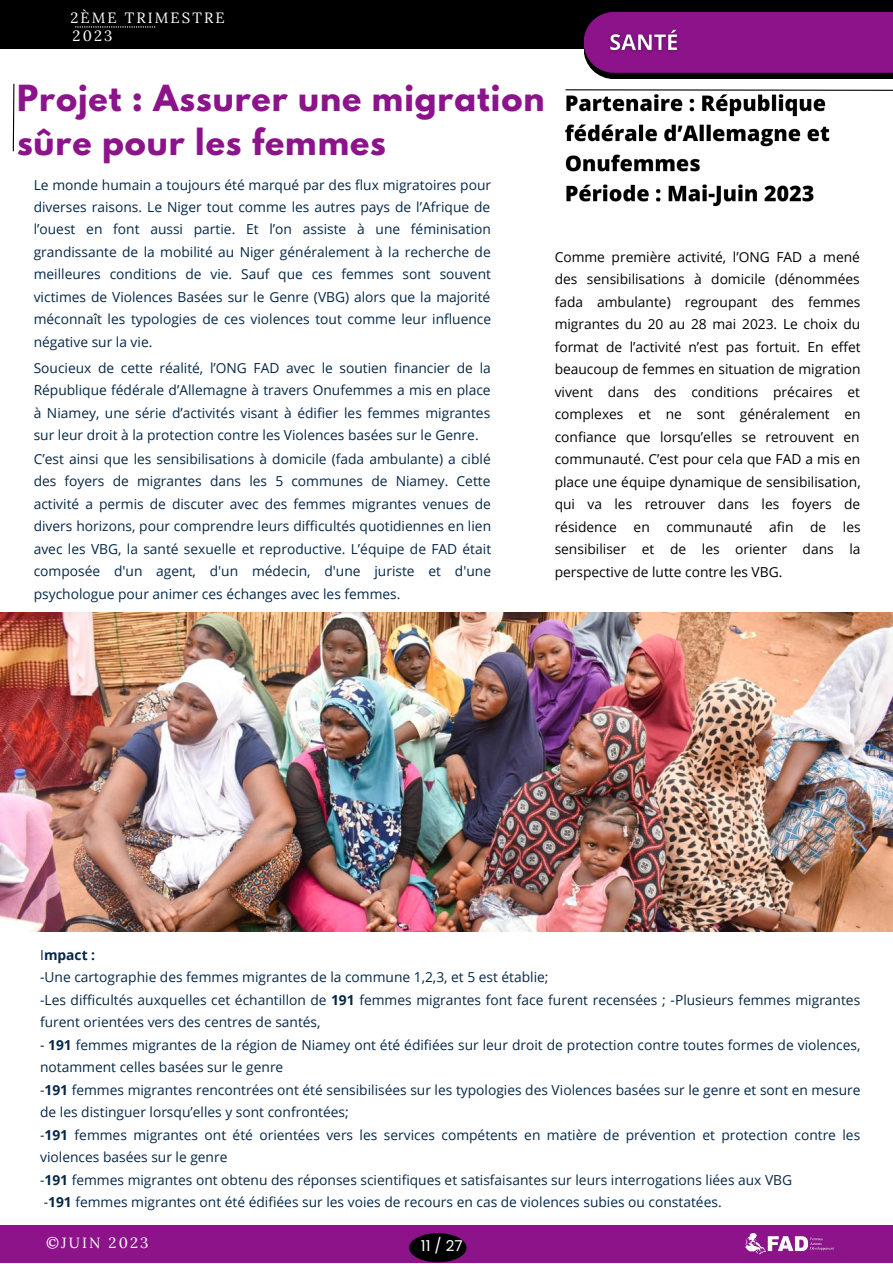
<style>
.page{position:relative;width:893px;height:1264px;background:#fff}
.page>*{position:absolute;margin:0;border:0;box-sizing:border-box;transform-origin:0 0}
.t1{font:700 31.8px/43.8px "League Spartan";letter-spacing:.03em;color:#8c138a}
.t2{font:15px "Poppins";color:#fff}
.t3{font:14.85px "Lora";letter-spacing:.14em;color:#fff}
.t4{font:13.8px/22.5px "Open Sans";color:#052747}
.t5{font:13.8px/22.5px "Open Sans";color:#000;text-align:justify}
.t6{font:700 13.8px "Open Sans";color:#052747}
.s1{font-weight:400}
.s2{font-weight:700}
</style>
<div class="page">
<img style="left:0;top:612px;width:892px;height:319px">
<div style="left:0;top:0;width:892px;height:49px;background:#000"></div>
<svg style="left:75px;top:26px;width:80px;height:2px"></svg>
<svg style="left:584px;top:12px;width:308px;height:67px;background:#7c137a"></svg>
<img style="left:565px;top:94px;width:265px;height:113px">
<svg style="left:565px;top:89px;width:327px;height:2px"></svg>
<img style="left:603px;top:22px;width:81px;height:42px">
<div style="left:0;top:1224px;width:892px;height:38px;background:#8c138a"></div>
<svg style="left:12px;top:83px;width:3px;height:69px"></svg>
<img style="left:745px;top:1233px;width:89px;height:21px">
<svg style="left:409px;top:1233px;width:57px;height:29px"></svg>
<p class="t3" style="left:70px;top:8px;width:156px">2ÈME TRIMESTRE</p>
<p class="t3" style="left:73px;top:26px;width:41px">2023</p>
<p class="t1" style="left:17px;top:80px;width:529px">Projet : Assurer une migration sûre pour les femmes</p>
<p class="t4" style="left:34px;top:173px;width:459px;text-align:justify">Le monde humain a toujours été marqué par des flux migratoires pour diverses raisons. Le Niger tout comme les autres pays de l’Afrique de l’ouest en font aussi partie. Et l’on assiste à une féminisation grandissante de la mobilité au Niger généralement à la recherche de meilleures conditions de vie. Sauf que ces femmes sont souvent victimes de Violences Basées sur le Genre (VBG) alors que la majorité méconnaît les typologies de ces violences tout comme leur influence négative sur la vie.</p>
<p class="t4" style="left:34px;top:356px;width:458px;text-align:justify">Soucieux de cette réalité, l’ONG FAD avec le soutien financier de la République fédérale d’Allemagne à travers Onufemmes a mis en place à Niamey, une série d’activités visant à édifier les femmes migrantes sur leur droit à la protection contre les Violences basées sur le Genre.</p>
<p class="t4" style="left:34px;top:447px;width:459px;text-align:justify">C’est ainsi que les sensibilisations à domicile (fada ambulante) a ciblé des foyers de migrantes dans les 5 communes de Niamey. Cette activité a permis de discuter avec des femmes migrantes venues de divers horizons, pour comprendre leurs difficultés quotidiennes en lien avec les VBG, la santé sexuelle et reproductive. L’équipe de FAD était composée d'un agent, d'un médecin, d'une juriste et d'une psychologue pour animer ces échanges avec les femmes.</p>
<p class="t5" style="left:554px;top:245px;width:307px">Comme première activité, l’ONG FAD a mené des sensibilisations à domicile (dénommées fada ambulante) regroupant des femmes migrantes du 20 au 28 mai 2023. Le choix du format de l’activité n’est pas fortuit. En effet beaucoup de femmes en situation de migration vivent dans des conditions précaires et complexes et ne sont généralement en confiance que lorsqu’elles se retrouvent en communauté. C’est pour cela que FAD a mis en place une équipe dynamique de sensibilisation, qui va les retrouver dans les foyers de résidence en communauté afin de les sensibiliser et de les orienter dans la perspective de lutte contre les VBG.</p>
<p class="t6" style="left:40px;top:945px;width:56px"><span class="s1">I</span>mpact :</p>
<p class="t4" style="left:40px;top:965px;width:510px">-Une cartographie des femmes migrantes de la commune 1,2,3, et 5 est établie;</p>
<p class="t4" style="left:40px;top:988px;width:821px">-Les difficultés auxquelles cet échantillon de <span class="s2">191</span> femmes migrantes font face furent recensées ; -Plusieurs femmes migrantes furent orientées vers des centres de santés,</p>
<p class="t4" style="left:40px;top:1033px;width:821px">- <span class="s2">191</span> femmes migrantes de la région de Niamey ont été édifiées sur leur droit de protection contre toutes formes de violences, notamment celles basées sur le genre</p>
<p class="t4" style="left:40px;top:1078px;width:821px">-<span class="s2">191</span> femmes migrantes rencontrées ont été sensibilisées sur les typologies des Violences basées sur le genre et sont en mesure de les distinguer lorsqu’elles y sont confrontées;</p>
<p class="t4" style="left:40px;top:1123px;width:821px">-<span class="s2">191</span> femmes migrantes ont été orientées vers les services compétents en matière de prévention et protection contre les violences basées sur le genre</p>
<p class="t4" style="left:40px;top:1167px;width:753px">-<span class="s2">191</span> femmes migrantes ont obtenu des réponses scientifiques et satisfaisantes sur leurs interrogations liées aux VBG</p>
<p class="t4" style="left:44px;top:1190px;width:679px">-<span class="s2">191</span> femmes migrantes ont été édifiées sur les voies de recours en cas de violences subies ou constatées.</p>
<p class="t3" style="left:46px;top:1232px;width:104px">©JUIN 2023</p>
<p class="t2" style="left:421px;top:1235px;width:43px">11 / 27</p>
</div>
